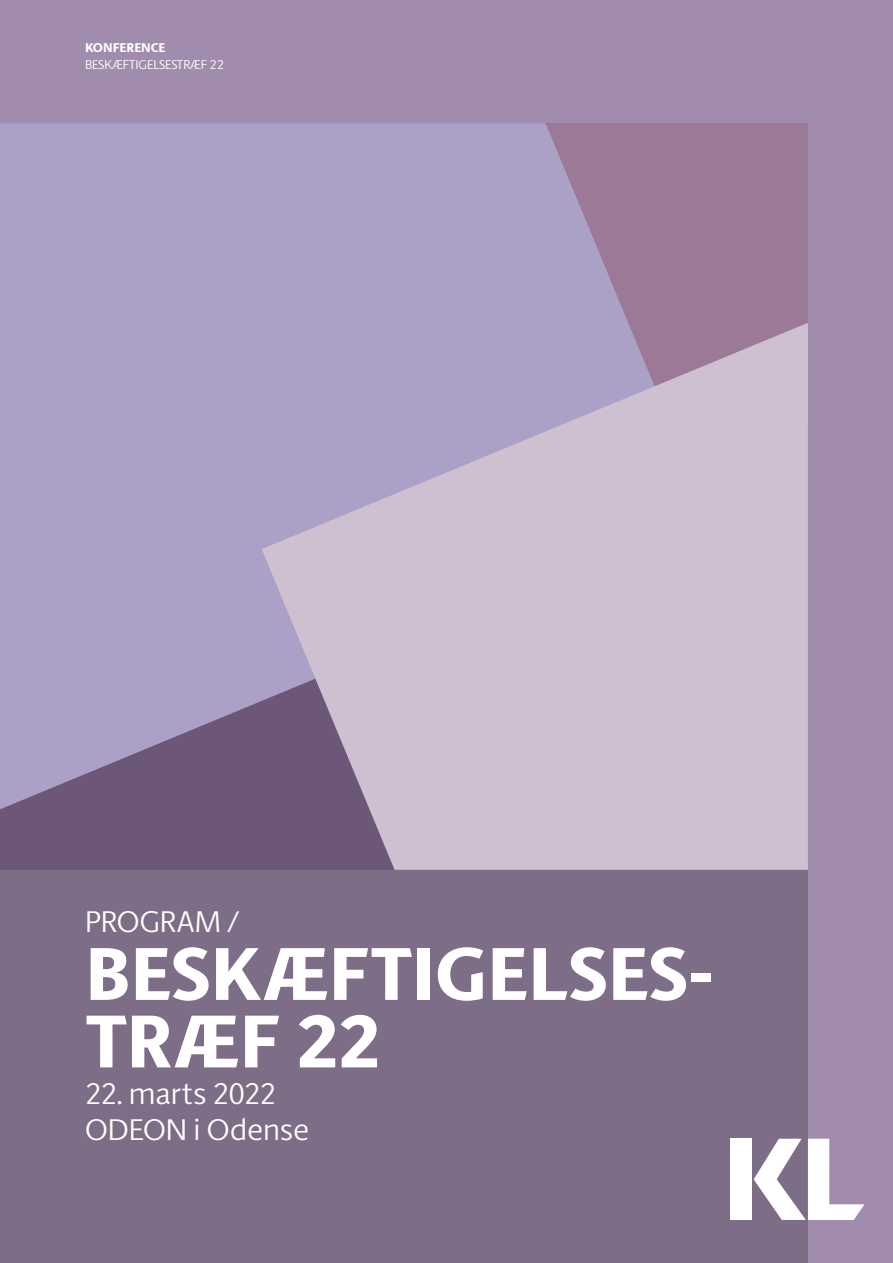
<style>
.page{position:relative;width:893px;height:1263px;background:#a28cad}
.page>*{position:absolute;margin:0;border:0;box-sizing:border-box;transform-origin:0 0}
.Forside_OVERSKRIFT1{font:800 75px/67.5px "ID Sans";letter-spacing:.005em;color:#fff}
.Forside_OVERSKRIFT2{font:300 30px "ID Sans";color:#fff}
.Forside_TOP2_-_SANS{font:300 12.75px "ID Sans";color:#fff}
.Forside_TOP2_-_SANS-2{font:800 12.75px "ID Sans";color:#fff}
</style>
<div class="page">
<div style="left:0;top:123px;width:808px;height:1140px;background:#7e6d86"></div>
<div style="left:0;top:123px;width:808px;height:747px;background:#6d5778"></div>
<div style="left:0;top:123px;width:808px;height:304px;background:#9b7997"></div>
<svg style="left:0;top:123px;width:628px;height:686px;background:#a79bc1"></svg>
<svg style="left:262px;top:323px;width:546px;height:547px;background:#c1b2c8"></svg>
<div style="left:730px;top:1139px;width:22px;height:81px;background:#fff"></div>
<svg style="left:754px;top:1139px;width:110px;height:81px"></svg>
<p class="Forside_TOP2_-_SANS-2" style="left:85px;top:40px;width:82px">KONFERENCE</p>
<p class="Forside_TOP2_-_SANS" style="left:85px;top:57px;width:141px">BESKÆFTIGELSESTRÆF 22</p>
<h2 class="Forside_OVERSKRIFT2" style="left:85px;top:904px;width:156px">PROGRAM /</h2>
<h1 class="Forside_OVERSKRIFT1" style="left:85px;top:941px;width:628px">BESKÆFTIGELSES-<br>TRÆF 22</h1>
<h2 class="Forside_OVERSKRIFT2" style="left:85px;top:1075px;width:193px">22. marts 2022</h2>
<h2 class="Forside_OVERSKRIFT2" style="left:85px;top:1111px;width:226px">ODEON i Odense</h2>
</div>
